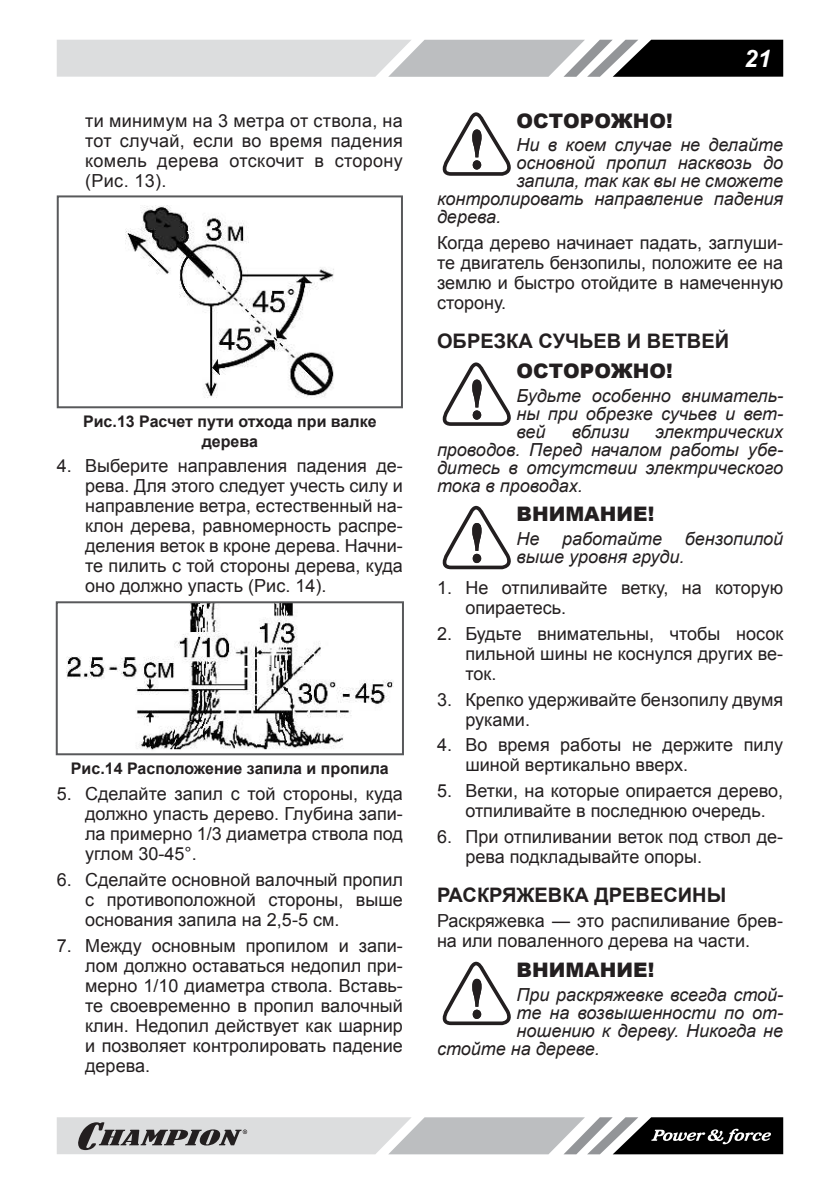
<style>
.page{position:relative;width:840px;height:1191px;background:#fff}
.page>*{position:absolute;margin:0;border:0;box-sizing:border-box;transform-origin:0 0}
.t1{font:italic 700 24px "Arial";color:#fff}
.t2{font:700 20px "Arial";color:#231f20}
.t3{font:900 20px "Arial";color:#231f20}
.t4{font:18px/20px "Arial";color:#231f20;text-align:justify}
.t5{font:italic 18px/18px "Arial";color:#231f20;text-align:justify}
.t6{font:700 16px/19.2px "Arial";color:#231f20;text-align:center}
</style>
<div class="page">
<svg style="left:57px;top:40px;width:725px;height:37px;background:#a7a8a9"></svg>
<svg style="left:57px;top:1117px;width:725px;height:37px;background:#a1a2a3"></svg>
<img style="left:126px;top:205px;width:208px;height:193px">
<div style="left:57px;top:195px;width:346px;height:213px;border:2px solid #58595b"></div>
<img style="left:67px;top:604px;width:326px;height:146px">
<div style="left:56px;top:601px;width:348px;height:154px;border:2px solid #58595b"></div>
<svg style="left:442px;top:112px;width:69px;height:64px"></svg>
<svg style="left:442px;top:362px;width:69px;height:64px"></svg>
<svg style="left:442px;top:506px;width:69px;height:63px"></svg>
<svg style="left:442px;top:961px;width:69px;height:64px"></svg>
<p class="t4" style="left:85px;top:110px;width:319px">ти минимум на 3 метра от ствола, на тот случай, если во время падения комель дерева отскочит в сторону (Рис. 13).</p>
<p class="t6" style="left:83px;top:413px;width:295px">Рис.13 Расчет пути отхода при валке дерева</p>
<p class="t4" style="left:85px;top:456px;width:319px;text-indent:-28px">4. Выберите направления падения де&shy;рева. Для этого следует учесть силу и направление ветра, естественный на&shy;клон дерева, равномерность распре&shy;деления веток в кроне дерева. Начни&shy;те пилить с той стороны дерева, куда оно должно упасть (Рис. 14).</p>
<p class="t6" style="left:71px;top:759px;width:319px">Рис.14 Расположение запила и пропила</p>
<p class="t4" style="left:85px;top:784px;width:319px;text-indent:-28px">5. Сделайте запил с той стороны, куда должно упасть дерево. Глубина запи&shy;ла примерно 1/3 диаметра ствола под углом 30-45°.</p>
<p class="t4" style="left:85px;top:869px;width:319px;text-indent:-28px">6. Сделайте основной валочный пропил с противоположной стороны, выше основания запила на 2,5-5 см.</p>
<p class="t4" style="left:85px;top:935px;width:319px;text-indent:-28px">7. Между основным пропилом и запи&shy;лом должно оставаться недопил при&shy;мерно 1/10 диаметра ствола. Вставь&shy;те своевременно в пропил валочный клин. Недопил действует как шарнир и позволяет контролировать падение дерева.</p>
<h1 class="t1" style="left:743px;top:44px;width:28px">21</h1>
<p class="t3" style="left:516px;top:106px;width:158px">ОСТОРОЖНО!</p>
<p class="t5" style="left:516px;top:136px;width:268px">Ни в коем случае не делайте</p>
<p class="t5" style="left:516px;top:154px;width:268px">основной пропил насквозь до</p>
<p class="t5" style="left:516px;top:172px;width:268px">запила, так как вы не сможете</p>
<p class="t5" style="left:437px;top:190px;width:347px">контролировать направление падения</p>
<p class="t5" style="left:437px;top:208px;width:65px">дерева.</p>
<p class="t4" style="left:437px;top:233px;width:347px">Когда дерево начинает падать, заглуши&shy;те двигатель бензопилы, положите ее на землю и быстро отойдите в намеченную сторону.</p>
<p class="t2" style="left:437px;top:328px;width:293px">ОБРЕЗКА СУЧЬЕВ И ВЕТВЕЙ</p>
<p class="t3" style="left:516px;top:356px;width:158px">ОСТОРОЖНО!</p>
<p class="t5" style="left:516px;top:386px;width:268px">Будьте особенно вниматель&shy;ны при обрезке сучьев и вет&shy;вей</p>
<p class="t5" style="left:571px;top:422px;width:59px">вблизи</p>
<p class="t5" style="left:437px;top:422px;width:347px;text-indent:218px">электрических проводов. Перед началом работы убе&shy;дитесь в отсутствии электрического тока в проводах.</p>
<p class="t3" style="left:516px;top:499px;width:139px">ВНИМАНИЕ!</p>
<p class="t5" style="left:516px;top:530px;width:25px">Не</p>
<p class="t5" style="left:561px;top:530px;width:101px">работайте</p>
<p class="t5" style="left:684px;top:530px;width:100px">бензопилой</p>
<p class="t5" style="left:516px;top:548px;width:169px">выше уровня груди.</p>
<p class="t4" style="left:465px;top:578px;width:319px;text-indent:-28px">1. Не отпиливайте ветку, на которую опираетесь.</p>
<p class="t4" style="left:465px;top:624px;width:319px;text-indent:-28px">2. Будьте внимательны, чтобы носок пильной шины не коснулся других ве&shy;ток.</p>
<p class="t4" style="left:465px;top:689px;width:319px;text-indent:-28px">3. Крепко удерживайте бензопилу двумя руками.</p>
<p class="t4" style="left:465px;top:735px;width:319px;text-indent:-28px">4. Во время работы не держите пилу шиной вертикально вверх.</p>
<p class="t4" style="left:465px;top:781px;width:319px;text-indent:-28px">5. Ветки, на которые опирается дерево, отпиливайте в последнюю очередь.</p>
<p class="t4" style="left:465px;top:826px;width:319px;text-indent:-28px">6. При отпиливании веток под ствол де&shy;рева подкладывайте опоры.</p>
<p class="t2" style="left:437px;top:881px;width:291px">РАСКРЯЖЕВКА ДРЕВЕСИНЫ</p>
<p class="t4" style="left:437px;top:911px;width:347px">Раскряжевка — это распиливание брев&shy;на или поваленного дерева на части.</p>
<p class="t3" style="left:516px;top:955px;width:139px">ВНИМАНИЕ!</p>
<p class="t5" style="left:516px;top:985px;width:268px">При раскряжевке всегда стой-</p>
<p class="t5" style="left:516px;top:1003px;width:268px">те на возвышенности по от-</p>
<p class="t5" style="left:516px;top:1021px;width:268px">ношению к дереву. Никогда не</p>
<p class="t5" style="left:437px;top:1039px;width:164px">стойте на дереве.</p>
</div>
